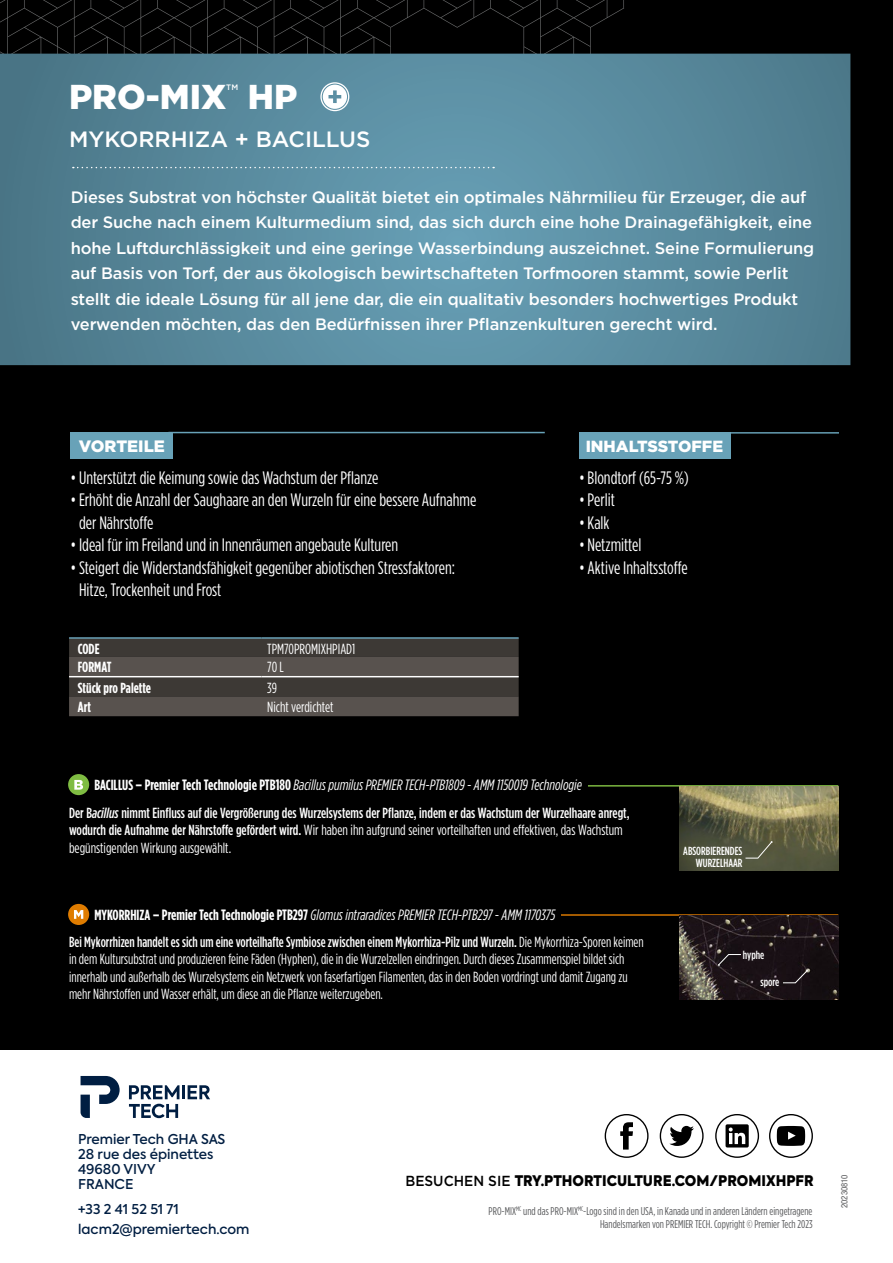
<style>
.page{position:relative;width:893px;height:1263px;background:#fff}
.page>*{position:absolute;margin:0;border:0;box-sizing:border-box;transform-origin:0 0}
.t1{font:900 34.5px "Gotham";color:#fff}
.t2{font:500 22.2px "Gotham";color:#fff}
.t3{font:18px/22.5px "Gotham Condensed";color:#fff}
.t4{font:500 16.5px/25.5px "Gotham";letter-spacing:-.01em;color:#fff}
.t5{font:900 16.5px "Gotham";color:#fff}
.t6{font:900 16.05px "Gotham";color:#fff}
.t7{font:italic 15px "Gotham Condensed";color:#fff}
.t8{font:14.7px/17.5px "Gotham Condensed";color:#fff;scale:.96 1}
.t9{font:500 14.7px/17.5px "Gotham Condensed";color:#fff}
.t10{font:14.7px "Gotham Condensed";color:#fff}
.t11{font:700 14.7px "Gotham Condensed";color:#fff}
.t12{font:900 14.55px "Axiforma";color:#000;scale:.94 1}
.t13{font:500 13.5px/15px "Axiforma";color:#001e42}
.t14{font:500 11.7px/11.7px "Gotham Condensed";color:#fff;text-align:right}
.t15{font:11.25px/13.5px "Gotham Condensed";color:#58595b;text-align:right}
.t16{font:condensed 8.7px "Helvetica Neue LT Std";color:#58595b}
.t17{font:500 7.8px "Gotham";color:#fff}
.s1{font-weight:700;font-style:normal;font-size:14.7px}
.s2{font-weight:700;font-style:normal}
.s3{font-style:italic}
.s4{font-weight:400}
.s5{font-weight:500}
.s6{font-family:"Gotham";font-weight:500}
</style>
<div class="page">
<div style="left:0;top:0;width:893px;height:1172px;background:#000"></div>
<svg style="left:0;top:54px;width:850px;height:311px;background:#588a9d"></svg>
<div style="left:579px;top:432px;width:151px;height:26px;background:#68a2b8"></div>
<hr style="left:706px;top:432px;width:133px;height:2px;background:#68a2b8">
<svg style="left:69px;top:639px;width:450px;height:77px;background:#4b4642"></svg>
<hr style="left:69px;top:676px;width:192px;height:1px;background:#fff">
<hr style="left:261px;top:676px;width:258px;height:1px;background:#fff">
<hr style="left:69px;top:637px;width:192px;height:2px;background:#6aa2b9">
<hr style="left:261px;top:637px;width:258px;height:2px;background:#6aa2b9">
<div style="left:68px;top:904px;width:21px;height:21px;background:#df7c00;border-radius:50%"></div>
<svg style="left:74px;top:910px;width:9px;height:9px"></svg>
<div style="left:68px;top:774px;width:21px;height:21px;background:#7fbc42;border-radius:50%"></div>
<svg style="left:74px;top:780px;width:9px;height:10px"></svg>
<hr style="left:588px;top:785px;width:250px;height:1px;background:#7fbc42">
<hr style="left:561px;top:914px;width:277px;height:2px;background:#df7c00">
<img style="left:680px;top:786px;width:158px;height:85px">
<svg style="left:745px;top:841px;width:28px;height:18px"></svg>
<img style="left:680px;top:916px;width:158px;height:84px">
<svg style="left:718px;top:954px;width:24px;height:12px"></svg>
<svg style="left:782px;top:970px;width:26px;height:13px"></svg>
<div style="left:0;top:1050px;width:893px;height:213px;background:#fff"></div>
<svg style="left:715px;top:1114px;width:44px;height:44px"></svg>
<svg style="left:660px;top:1114px;width:44px;height:44px"></svg>
<hr style="left:182px;top:1085px;width:3px;height:14px;background:#001e42">
<svg style="left:188px;top:1085px;width:22px;height:14px"></svg>
<svg style="left:81px;top:1076px;width:39px;height:42px"></svg>
<svg style="left:129px;top:1085px;width:50px;height:33px"></svg>
<svg style="left:605px;top:1114px;width:44px;height:44px"></svg>
<svg style="left:769px;top:1114px;width:44px;height:44px"></svg>
<div style="left:71px;top:432px;width:102px;height:26px;background:#68a2b8"></div>
<hr style="left:168px;top:432px;width:377px;height:1px;background:#68a2b8">
<svg style="left:73px;top:167px;width:421px;height:1px"></svg>
<svg style="left:0;top:0;width:624px;height:159px"></svg>
<h1 class="t1" style="left:69px;top:73px;width:159px">PRO-MIX</h1>
<p class="t17" style="left:226px;top:82px;width:13px">TM</p>
<h1 class="t1" style="left:248px;top:73px;width:51px">HP</h1>
<h2 class="t2" style="left:69px;top:124px;width:303px">MYKORRHIZA + BACILLUS</h2>
<p class="t4" style="left:71px;top:184px;width:745px">Dieses Substrat von höchster Qualität bietet ein optimales Nährmilieu für Erzeuger, die auf der Suche nach einem Kulturmedium sind, das sich durch eine hohe Drainagefähigkeit, eine hohe Luftdurchlässigkeit und eine geringe Wasserbindung auszeichnet. Seine Formulierung auf Basis von Torf, der aus ökologisch bewirtschafteten Torfmooren stammt, sowie Perlit stellt die ideale Lösung für all jene dar, die ein qualitativ besonders hochwertiges Produkt verwenden möchten, das den Bedürfnissen ihrer Pflanzenkulturen gerecht wird.</p>
<p class="t5" style="left:79px;top:434px;width:87px">VORTEILE</p>
<p class="t3" style="left:71px;top:466px;width:309px">• Unterstützt die Keimung sowie das Wachstum der Pflanze</p>
<p class="t3" style="left:79px;top:488px;width:399px;text-indent:-8px">•Erhöht die Anzahl der Saughaare an den Wurzeln für eine bessere Aufnahme der Nährstoffe</p>
<p class="t3" style="left:71px;top:533px;width:329px">•Ideal für im Freiland und in Innenräumen angebaute Kulturen</p>
<p class="t3" style="left:79px;top:556px;width:377px;text-indent:-8px">•Steigert die Widerstandsfähigkeit gegenüber abiotischen Stressfaktoren:<br>Hitze, Trockenheit und Frost</p>
<p class="t11" style="left:78px;top:640px;width:23px">CODE</p>
<p class="t10" style="left:267px;top:640px;width:90px">TPM70PROMIXHPIAD1</p>
<p class="t11" style="left:78px;top:658px;width:35px">FORMAT</p>
<p class="t10" style="left:267px;top:659px;width:18px">70 L</p>
<p class="t11" style="left:78px;top:679px;width:75px">Stück pro Palette</p>
<p class="t10" style="left:267px;top:679px;width:11px">39</p>
<p class="t11" style="left:78px;top:698px;width:15px">Art</p>
<p class="t10" style="left:267px;top:699px;width:68px">Nicht verdichtet</p>
<p class="t6" style="left:586px;top:435px;width:139px">INHALTSSTOFFE</p>
<p class="t3" style="left:579px;top:466px;width:111px">•Blondtorf (65-75 %)</p>
<p class="t3" style="left:579px;top:488px;width:37px">•Perlit</p>
<p class="t3" style="left:579px;top:511px;width:32px">•Kalk</p>
<p class="t3" style="left:579px;top:533px;width:64px">• Netzmittel</p>
<p class="t3" style="left:579px;top:556px;width:110px">• Aktive Inhaltsstoffe</p>
<p class="t7" style="left:94px;top:776px;width:489px"><span class="s1">BACILLUS</span> <span class="s2">– Premier Tech Technologie PTB180</span> Bacillus pumilus PREMIER TECH-PTB1809 - AMM 1150019 Technologie</p>
<p class="t9" style="left:69px;top:804px;width:562px">Der B<span class="s3">acillus</span> nimmt Einfluss auf die Vergrößerung des Wurzelsystems der Pflanze, indem er das Wachstum der Wurzelhaare anregt, wodurch die Aufnahme der Nährstoffe gefördert wird. <span class="s4">Wir haben ihn aufgrund seiner vorteilhaften und effektiven, das Wachstum begünstigenden Wirkung ausgewählt.</span></p>
<p class="t7" style="left:94px;top:906px;width:462px"><span class="s1">MYKORRHIZA</span> <span class="s2">– Premier Tech Technologie PTB297</span> Glomus intraradices PREMIER TECH-PTB297 - AMM 1170375</p>
<p class="t8" style="left:69px;top:933px;width:600px"><span class="s5">Bei Mykorrhizen handelt es sich um eine vorteilhafte Symbiose zwischen einem Mykorrhiza-Pilz und Wurzeln.</span> Die Mykorrhiza-Sporen keimen in dem Kultursubstrat und produzieren feine Fäden (Hyphen), die in die Wurzelzellen eindringen. Durch dieses Zusammenspiel bildet sich innerhalb und außerhalb des Wurzelsystems ein Netzwerk von faserfartigen Filamenten, das in den Boden vordringt und damit Zugang zu mehr Nährstoffen und Wasser erhält, um diese an die Pflanze weiterzugeben.</p>
<p class="t14" style="left:683px;top:845px;width:61px">ABSORBIERENDES<br>WURZELHAAR</p>
<p class="t14" style="left:743px;top:949px;width:23px">hyphe</p>
<p class="t14" style="left:760px;top:976px;width:20px">spore</p>
<p class="t13" style="left:78px;top:1131px;width:149px">Premier Tech GHA SAS<br>28 rue des épinettes<br>49680 VIVY<br>FRANCE</p>
<p class="t13" style="left:78px;top:1200px;width:173px;line-height:19.5px">+33 2 41 52 51 71 lacm2@premiertech.com</p>
<p class="t15" style="left:489px;top:1204px;width:325px">PRO-MIX<sup>MC</sup> und das PRO-MIX<sup>MC</sup>-Logo sind in den USA, in Kanada und in anderen Ländern eingetragene<br>Handelsmarken von PREMIER TECH. Copyright © Premier Tech 2023</p>
<p class="t12" style="left:405px;top:1170px;width:436px"><span class="s6">BESUCHEN SIE</span> TRY.PTHORTICULTURE.COM/PROMIXHPFR</p>
<p class="t16" style="left:839px;top:1208px;width:35px;rotate:-90deg">20230810</p>
</div>
